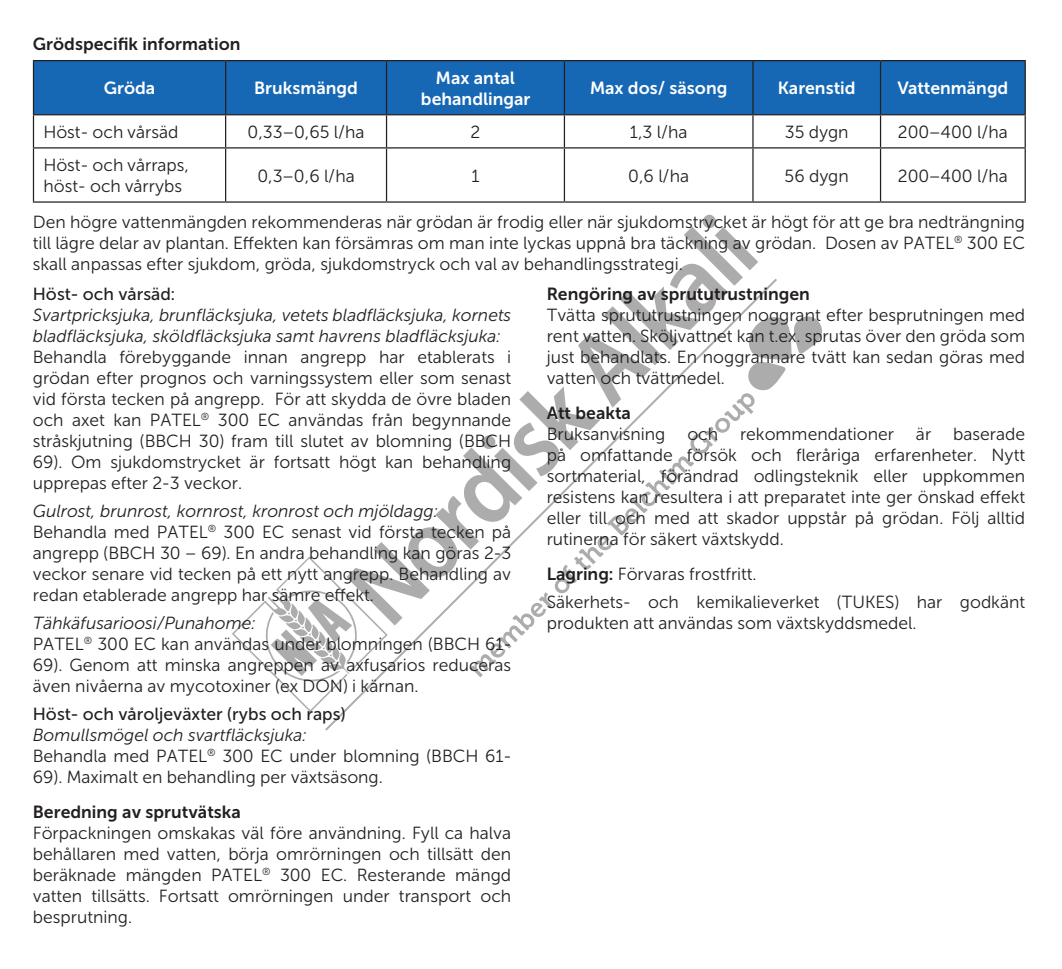
<style>
.page{position:relative;width:1062px;height:969px;background:#fff}
.page>*{position:absolute;margin:0;border:0;box-sizing:border-box;transform-origin:0 0}
.t1{font:17.5px/21px "Museo Sans Cyrl 300";color:#231f20}
.t2{font:italic 17.5px/21px "Museo Sans Cyrl 300";color:#231f20}
.t3{font:17.5px "Museo Sans Cyrl 700";color:#231f20}
.t4{font:17.5px/21px "Museo Sans Cyrl 700";color:#fff;text-align:center}
.t5{font:17.5px "Museo Sans Cyrl 500";color:#231f20}
.s1{font-style:italic}
.s2{font-family:"Museo Sans Cyrl 700"}
</style>
<div class="page">
<div style="left:34px;top:61px;width:990px;height:53px;background:#1768b4"></div>
<hr style="left:33px;top:60px;width:193px;height:1px;background:#231f20">
<hr style="left:33px;top:61px;width:1px;height:53px;background:#231f20">
<hr style="left:226px;top:60px;width:160px;height:1px;background:#231f20">
<hr style="left:225px;top:61px;width:1px;height:53px;background:#231f20">
<hr style="left:386px;top:60px;width:178px;height:1px;background:#231f20">
<hr style="left:386px;top:61px;width:1px;height:53px;background:#231f20">
<hr style="left:564px;top:60px;width:189px;height:1px;background:#231f20">
<hr style="left:564px;top:61px;width:1px;height:53px;background:#231f20">
<hr style="left:753px;top:60px;width:127px;height:1px;background:#231f20">
<hr style="left:752px;top:61px;width:1px;height:53px;background:#231f20">
<hr style="left:880px;top:60px;width:146px;height:1px;background:#231f20">
<hr style="left:880px;top:61px;width:1px;height:53px;background:#231f20">
<hr style="left:1024px;top:61px;width:2px;height:53px;background:#231f20">
<hr style="left:33px;top:114px;width:193px;height:1px;background:#231f20">
<hr style="left:33px;top:115px;width:1px;height:32px;background:#231f20">
<hr style="left:226px;top:114px;width:160px;height:1px;background:#231f20">
<hr style="left:225px;top:115px;width:1px;height:32px;background:#231f20">
<hr style="left:386px;top:114px;width:178px;height:1px;background:#231f20">
<hr style="left:386px;top:115px;width:1px;height:32px;background:#231f20">
<hr style="left:564px;top:114px;width:189px;height:1px;background:#231f20">
<hr style="left:564px;top:115px;width:1px;height:32px;background:#231f20">
<hr style="left:753px;top:114px;width:127px;height:1px;background:#231f20">
<hr style="left:752px;top:115px;width:1px;height:32px;background:#231f20">
<hr style="left:880px;top:114px;width:146px;height:1px;background:#231f20">
<hr style="left:880px;top:115px;width:1px;height:32px;background:#231f20">
<hr style="left:1024px;top:115px;width:2px;height:32px;background:#231f20">
<hr style="left:33px;top:147px;width:193px;height:1px;background:#231f20">
<hr style="left:33px;top:148px;width:1px;height:53px;background:#231f20">
<hr style="left:226px;top:147px;width:160px;height:1px;background:#231f20">
<hr style="left:225px;top:148px;width:1px;height:53px;background:#231f20">
<hr style="left:386px;top:147px;width:178px;height:1px;background:#231f20">
<hr style="left:386px;top:148px;width:1px;height:53px;background:#231f20">
<hr style="left:564px;top:147px;width:189px;height:1px;background:#231f20">
<hr style="left:564px;top:148px;width:1px;height:53px;background:#231f20">
<hr style="left:753px;top:147px;width:127px;height:1px;background:#231f20">
<hr style="left:752px;top:148px;width:1px;height:53px;background:#231f20">
<hr style="left:880px;top:147px;width:146px;height:1px;background:#231f20">
<hr style="left:880px;top:148px;width:1px;height:53px;background:#231f20">
<hr style="left:1024px;top:148px;width:2px;height:53px;background:#231f20">
<hr style="left:33px;top:201px;width:193px;height:2px;background:#231f20">
<hr style="left:226px;top:201px;width:160px;height:2px;background:#231f20">
<hr style="left:386px;top:201px;width:178px;height:2px;background:#231f20">
<hr style="left:564px;top:201px;width:189px;height:2px;background:#231f20">
<hr style="left:753px;top:201px;width:127px;height:2px;background:#231f20">
<hr style="left:880px;top:201px;width:146px;height:2px;background:#231f20">
<svg style="left:232px;top:214px;width:590px;height:498px"></svg>
<p class="t3" style="left:33px;top:34px;width:209px">Grödspecifik information</p>
<p class="t4" style="left:104px;top:78px;width:53px">Gröda</p>
<p class="t4" style="left:254px;top:78px;width:105px">Bruksmängd</p>
<p class="t4" style="left:421px;top:67px;width:111px">Max antal behandlingar</p>
<p class="t4" style="left:590px;top:78px;width:139px">Max dos/ säsong</p>
<p class="t4" style="left:778px;top:78px;width:79px">Karenstid</p>
<p class="t4" style="left:897px;top:78px;width:112px">Vattenmängd</p>
<p class="t1" style="left:43px;top:121px;width:136px">Höst- och vårsäd</p>
<p class="t1" style="left:248px;top:121px;width:118px">0,33–0,65 l/ha</p>
<p class="t1" style="left:470px;top:121px;width:11px">2</p>
<p class="t1" style="left:630px;top:121px;width:59px">1,3 l/ha</p>
<p class="t1" style="left:785px;top:121px;width:65px">35 dygn</p>
<p class="t1" style="left:898px;top:121px;width:112px">200–400 l/ha</p>
<p class="t1" style="left:43px;top:155px;width:147px">Höst- och vårraps, höst- och vårrybs</p>
<p class="t1" style="left:257px;top:165px;width:99px">0,3–0,6 l/ha</p>
<p class="t1" style="left:471px;top:165px;width:10px">1</p>
<p class="t1" style="left:628px;top:165px;width:62px">0,6 l/ha</p>
<p class="t1" style="left:785px;top:165px;width:66px">56 dygn</p>
<p class="t1" style="left:898px;top:165px;width:112px">200–400 l/ha</p>
<p class="t1" style="left:33px;top:211px;width:994px;text-align:justify">Den högre vattenmängden rekommenderas när grödan är frodig eller när sjukdomstrycket är högt för att ge bra nedträngning till lägre delar av plantan. Effekten kan försämras om man inte lyckas uppnå bra täckning av grödan. Dosen av PATEL<sup>®</sup> 300 EC skall anpassas efter sjukdom, gröda, sjukdomstryck och val av behandlingsstrategi.</p>
<p class="t5" style="left:33px;top:284px;width:144px">Höst- och vårsäd:</p>
<p class="t2" style="left:33px;top:304px;width:480px">Svartpricksjuka, brunfläcksjuka, vetets bladfläcksjuka, kornets bladfläcksjuka, sköldfläcksjuka samt havrens bladfläcksjuka:</p>
<p class="t1" style="left:33px;top:346px;width:480px;text-align:justify">Behandla förebyggande innan angrepp har etablerats i grödan efter prognos och varningssystem eller som senast vid första tecken på angrepp. För att skydda de övre bladen och axet kan PATEL<sup>®</sup> 300 EC användas från begynnande stråskjutning (BBCH 30) fram till slutet av blomning (BBCH 69). Om sjukdomstrycket är fortsatt högt kan behandling upprepas efter 2-3 veckor.</p>
<p class="t1" style="left:33px;top:500px;width:480px"><span class="s1">Gulrost, brunrost, kornrost, kronrost och mjöldagg:<br></span>Behandla med PATEL<sup>®</sup> 300 EC senast vid första tecken på angrepp (BBCH 30 – 69). En andra behandling kan göras 2-3 veckor senare vid tecken på ett nytt angrepp. Behandling av redan etablerade angrepp har sämre effekt.</p>
<p class="t1" style="left:33px;top:612px;width:480px"><span class="s1">Tähkäfusarioosi/Punahome:<br></span>PATEL<sup>®</sup> 300 EC kan användas under blomningen (BBCH 61- 69). Genom att minska angreppen av axfusarios reduceras även nivåerna av mycotoxiner (ex DON) i kärnan.</p>
<p class="t5" style="left:33px;top:704px;width:314px">Höst- och våroljeväxter (rybs och raps)</p>
<p class="t1" style="left:33px;top:724px;width:480px"><span class="s1">Bomullsmögel och svartfläcksjuka:<br></span>Behandla med PATEL<sup>®</sup> 300 EC under blomning (BBCH 61-<br>69). Maximalt en behandling per växtsäsong.</p>
<p class="t3" style="left:33px;top:802px;width:209px">Beredning av sprutvätska</p>
<p class="t1" style="left:33px;top:822px;width:480px;text-align:justify">Förpackningen omskakas väl före användning. Fyll ca halva behållaren med vatten, börja omrörningen och tillsätt den beräknade mängden PATEL<sup>®</sup> 300 EC. Resterande mängd vatten tillsätts. Fortsatt omrörningen under transport och besprutning.</p>
<p class="t3" style="left:547px;top:284px;width:265px">Rengöring av sprututrustningen</p>
<p class="t1" style="left:547px;top:304px;width:480px;text-align:justify">Tvätta sprututrustningen noggrant efter besprutningen med rent vatten. Sköljvattnet kan t.ex. sprutas över den gröda som just behandlats. En noggrannare tvätt kan sedan göras med vatten och tvättmedel.</p>
<p class="t3" style="left:547px;top:403px;width:86px">Att beakta</p>
<p class="t1" style="left:547px;top:423px;width:120px">Bruksanvisning</p>
<p class="t1" style="left:687px;top:423px;width:32px">och</p>
<p class="t1" style="left:740px;top:423px;width:155px">rekommendationer</p>
<p class="t1" style="left:916px;top:423px;width:17px">är</p>
<p class="t1" style="left:547px;top:423px;width:480px;text-align:justify;text-indent:406px">baserade på omfattande försök och fleråriga erfarenheter. Nytt sortmaterial, förändrad odlingsteknik eller uppkommen resistens kan resultera i att preparatet inte ger önskad effekt eller till och med att skador uppstår på grödan. Följ alltid rutinerna för säkert växtskydd.</p>
<p class="t1" style="left:547px;top:560px;width:480px;line-height:28px"><span class="s2">Lagring:</span> Förvaras frostfritt.<br>Säkerhets- och kemikalieverket (TUKES) har godkänt</p>
<p class="t1" style="left:547px;top:612px;width:371px">produkten att användas som växtskyddsmedel.</p>
</div>
